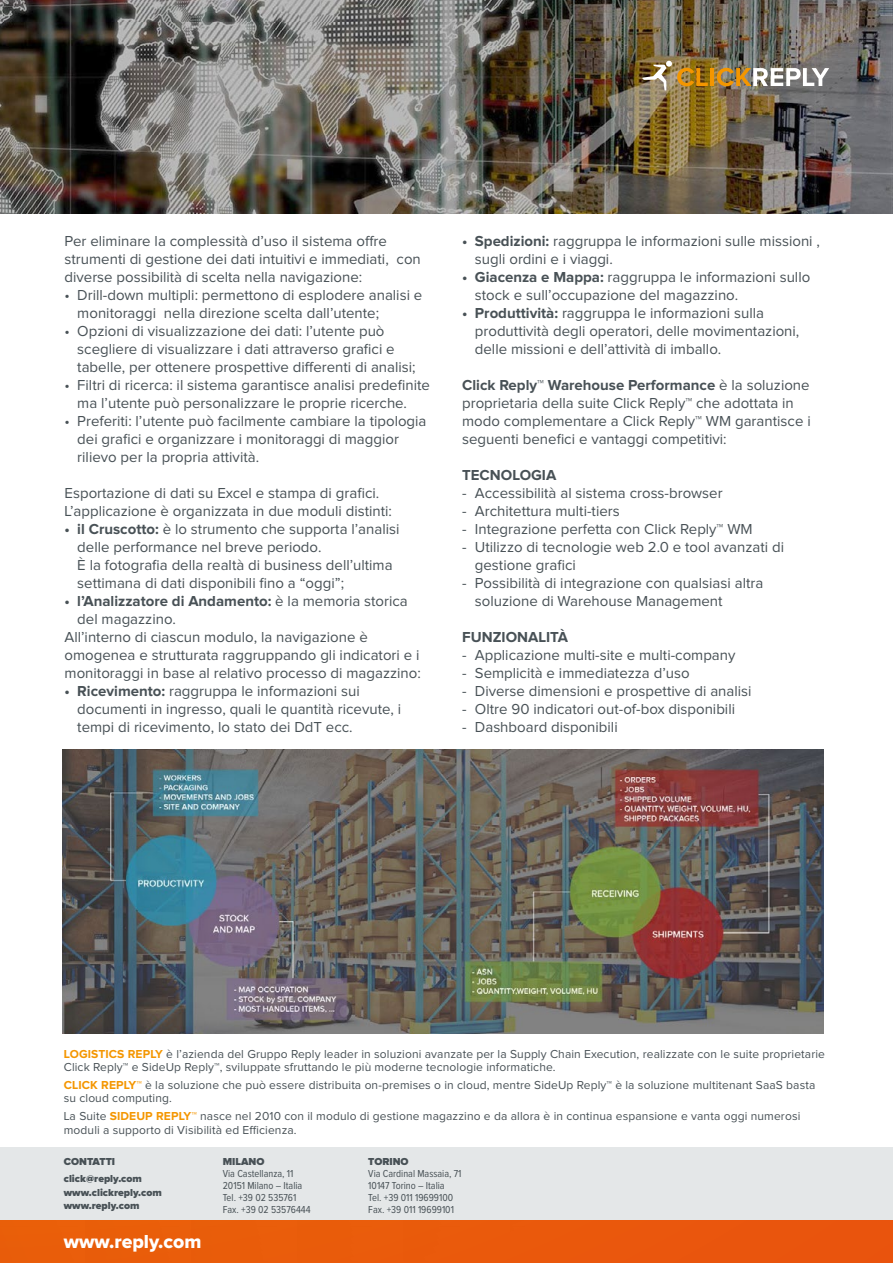
<style>
.page{position:relative;width:893px;height:1263px;background:#fff}
.page>*{position:absolute;margin:0;border:0;box-sizing:border-box;transform-origin:0 0}
.t1{font:19.5px "Proxima Nova Extrabld";color:#fff}
.t2{font:16.95px "DIN";color:#4a4a49}
.t3{font:15px/18px "Proxima Nova";color:#485156}
.t4{font:700 15px "Proxima Nova";color:#485156}
.t5{font:12px/13.5px "Proxima Nova";letter-spacing:.01em;color:#485156}
.t6{font:10.5px/12px "Proxima Nova Cond";color:#485156}
.t7{font:900 10.5px/17.7px "Proxima Nova";color:#485156}
.s1{font-weight:700}
.s2{font-weight:400}
.s3{font-weight:700;color:#f49600}
</style>
<div class="page">
<img style="left:0;top:0;width:893px;height:214px">
<img style="left:62px;top:749px;width:761px;height:284px">
<svg style="left:642px;top:61px;width:66px;height:29px;background:#a28349"></svg>
<hr style="left:710px;top:68px;width:4px;height:18px;background:#f49600">
<svg style="left:717px;top:68px;width:112px;height:18px"></svg>
<div style="left:0;top:1147px;width:893px;height:74px;background:#dee1e3"></div>
<div style="left:0;top:1221px;width:893px;height:42px;background:#e95a0c"></div>
<p class="t3" style="left:65px;top:232px;width:358px">Per eliminare la complessità d’uso il sistema offre strumenti di gestione dei dati intuitivi e immediati, con diverse possibilità di scelta nella navigazione:</p>
<p class="t3" style="left:77px;top:286px;width:347px;text-indent:-13px">• Drill-down multipli: permettono di esplodere analisi e monitoraggi nella direzione scelta dall’utente;</p>
<p class="t3" style="left:77px;top:322px;width:340px;text-indent:-13px">• Opzioni di visualizzazione dei dati: l’utente può scegliere di visualizzare i dati attraverso grafici e tabelle, per ottenere prospettive differenti di analisi;</p>
<p class="t3" style="left:77px;top:376px;width:354px;text-indent:-13px">• Filtri di ricerca: il sistema garantisce analisi predefinite ma l’utente può personalizzare le proprie ricerche.</p>
<p class="t3" style="left:77px;top:412px;width:351px;text-indent:-13px">• Preferiti: l’utente può facilmente cambiare la tipologia dei grafici e organizzare i monitoraggi di maggior rilievo per la propria attività.</p>
<p class="t3" style="left:65px;top:484px;width:329px">Esportazione di dati su Excel e stampa di grafici.<br>L’applicazione è organizzata in due moduli distinti:</p>
<p class="t3" style="left:77px;top:520px;width:324px;text-indent:-13px"><span class="s1">• il Cruscotto:</span> è lo strumento che supporta l’analisi delle performance nel breve periodo.<br>È la fotografia della realtà di business dell’ultima settimana di dati disponibili fino a “oggi”;</p>
<p class="t4" style="left:65px;top:594px;width:345px">• l’Analizzatore di Andamento: <span class="s2">è la memoria storica</span></p>
<p class="t3" style="left:77px;top:610px;width:100px">del magazzino.</p>
<p class="t3" style="left:65px;top:628px;width:305px">All’interno di ciascun modulo, la navigazione è</p>
<p class="t3" style="left:65px;top:646px;width:356px">omogenea e strutturata raggruppando gli indicatori e i</p>
<p class="t3" style="left:65px;top:664px;width:358px">monitoraggi in base al relativo processo di magazzino:</p>
<p class="t3" style="left:77px;top:682px;width:325px;text-indent:-13px"><span class="s1">• Ricevimento:</span> raggruppa le informazioni sui documenti in ingresso, quali le quantità ricevute, i tempi di ricevimento, lo stato dei DdT ecc.</p>
<p class="t3" style="left:475px;top:232px;width:347px;text-indent:-13px"><span class="s1">• Spedizioni:</span> raggruppa le informazioni sulle missioni , sugli ordini e i viaggi.</p>
<p class="t3" style="left:475px;top:268px;width:337px;text-indent:-13px"><span class="s1">• Giacenza e Mappa:</span> raggruppa le informazioni sullo stock e sull’occupazione del magazzino.</p>
<p class="t3" style="left:475px;top:304px;width:326px;text-indent:-13px"><span class="s1">• Produttività:</span> raggruppa le informazioni sulla produttività degli operatori, delle movimentazioni, delle missioni e dell’attività di imballo.</p>
<p class="t3" style="left:462px;top:376px;width:350px"><span class="s1">Click Reply™ Warehouse Performance</span> è la soluzione proprietaria della suite Click Reply™ che adottata in modo complementare a Click Reply™ WM garantisce i seguenti benefici e vantaggi competitivi:</p>
<p class="t4" style="left:462px;top:468px;width:96px">TECNOLOGIA</p>
<p class="t3" style="left:462px;top:484px;width:262px">- Accessibilità al sistema cross-browser</p>
<p class="t3" style="left:462px;top:502px;width:159px">- Architettura multi-tiers</p>
<p class="t3" style="left:462px;top:520px;width:292px">- Integrazione perfetta con Click Reply™ WM</p>
<p class="t3" style="left:475px;top:538px;width:311px;text-indent:-13px">- Utilizzo di tecnologie web 2.0 e tool avanzati di gestione grafici</p>
<p class="t3" style="left:475px;top:574px;width:290px;text-indent:-13px">- Possibilità di integrazione con qualsiasi altra soluzione di Warehouse Management</p>
<p class="t4" style="left:462px;top:630px;width:108px">FUNZIONALITÀ</p>
<p class="t3" style="left:462px;top:646px;width:275px">- Applicazione multi-site e multi-company</p>
<p class="t3" style="left:462px;top:664px;width:229px">- Semplicità e immediatezza d’uso</p>
<p class="t3" style="left:462px;top:682px;width:291px">- Diverse dimensioni e prospettive di analisi</p>
<p class="t3" style="left:462px;top:700px;width:274px">- Oltre 90 indicatori out-of-box disponibili</p>
<p class="t3" style="left:462px;top:718px;width:157px">- Dashboard disponibili</p>
<p class="t5" style="left:64px;top:1047px;width:763px"><span class="s3">LOGISTICS REPLY</span> è l’azienda del Gruppo Reply leader in soluzioni avanzate per la Supply Chain Execution, realizzate con le suite proprietarie<br>Click Reply™ e SideUp Reply™, sviluppate sfruttando le più moderne tecnologie informatiche.</p>
<p class="t5" style="left:64px;top:1079px;width:753px"><span class="s3">CLICK REPLY™</span> è la soluzione che può essere distribuita on-premises o in cloud, mentre SideUp Reply™ è la soluzione multitenant SaaS basta su cloud computing.</p>
<p class="t5" style="left:64px;top:1110px;width:738px">La Suite <span class="s3">SIDEUP REPLY™</span> nasce nel 2010 con il modulo di gestione magazzino e da allora è in continua espansione e vanta oggi numerosi moduli a supporto di Visibilità ed Efficienza.</p>
<p class="t7" style="left:223px;top:1153px;width:43px">MILANO</p>
<p class="t6" style="left:223px;top:1168px;width:89px">Via Castellanza, 11<br>20151 Milano – Italia<br>Tel. +39 02 535761<br>Fax. +39 02 53576444</p>
<p class="t7" style="left:64px;top:1153px;width:80px">CONTATTI click@reply.com</p>
<p class="t7" style="left:64px;top:1186px;width:100px;line-height:13.5px">www.clickreply.com www.reply.com</p>
<p class="t7" style="left:368px;top:1153px;width:42px">TORINO</p>
<p class="t6" style="left:368px;top:1168px;width:95px">Via Cardinal Massaia, 71<br>10147 Torino – Italia<br>Tel. +39 011 19699100<br>Fax. +39 011 19699101</p>
<p class="t2" style="left:84px;top:1181px;width:277px">criteria, such as by date or by vendor</p>
<h1 class="t1" style="left:64px;top:1233px;width:139px">www.reply.com</h1>
</div>
